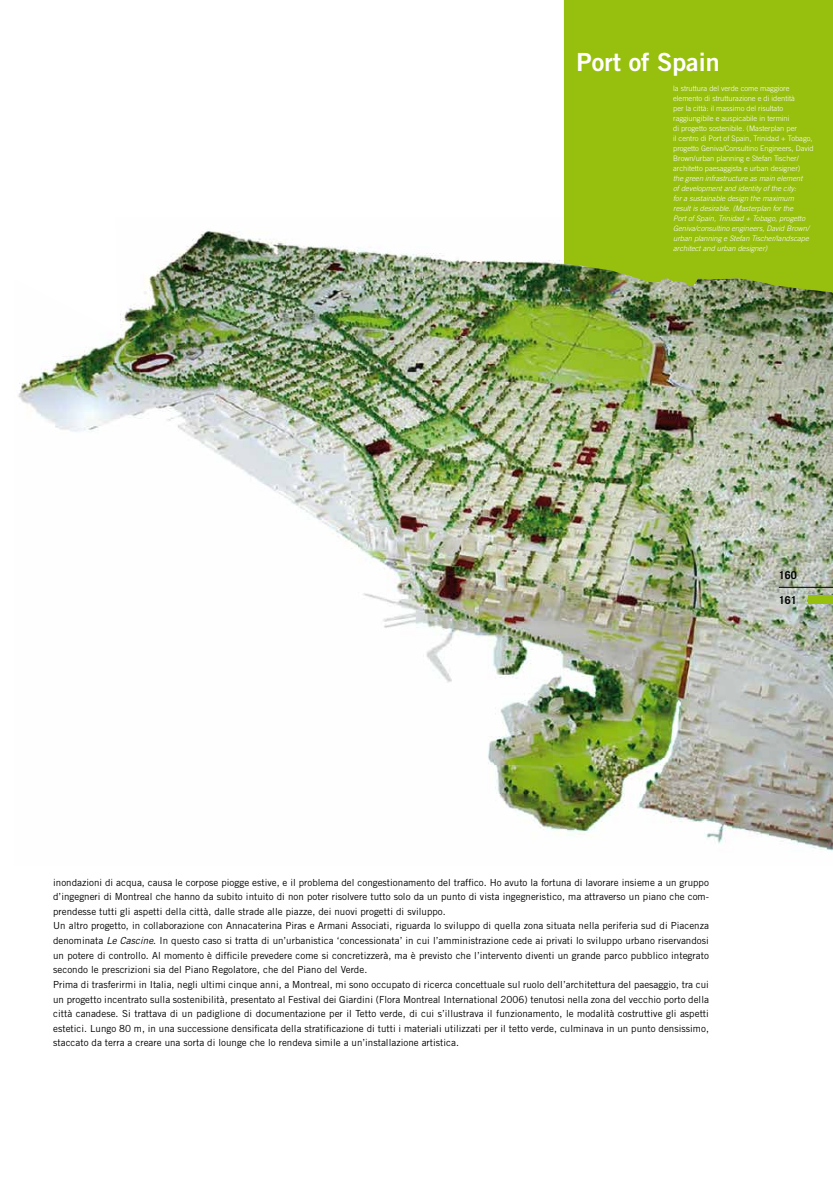
<style>
.page{position:relative;width:833px;height:1177px;background:#fff}
.page>*{position:absolute;margin:0;border:0;box-sizing:border-box;transform-origin:0 0}
.t1{font:25px "Trade Gothic LT Std Bd 2";color:#fff}
.t2{font:700 10.88px "Trade Gothic LT Std";color:#000}
.t3{font:9.75px/14.6px "Trade Gothic LT Std";letter-spacing:.005em;color:#000}
.t4{font:300 7.5px/10px "Trade Gothic LT Std";color:#fff}
.t5{font:italic 300 7.5px/10px "Trade Gothic LT Std";color:#fff}
.s1{font-style:italic}
</style>
<div class="page">
<img style="left:18px;top:231px;width:815px;height:620px">
<hr style="left:779px;top:587px;width:54px;height:1px;background:#000">
<div style="left:808px;top:595px;width:25px;height:9px;background:#97bf0d"></div>
<div style="left:564px;top:0;width:269px;height:293px;background:#97bf0d"></div>
<h1 class="t1" style="left:576px;top:47px;width:145px">Port of Spain</h1>
<p class="t4" style="left:673px;top:83px;width:142px">la struttura del verde come maggiore elemento di strutturazione e di identità<br>per la città: il massimo del risultato raggiungibile e auspicabile in termini<br>di progetto sostenibile. (Masterplan per<br>il centro di Port of Spain, Trinidad + Tobago, progetto Geniva/Consultino Engineers, David Brown/urban planning e Stefan Tischer/ architetto paesaggista e urban designer)</p>
<p class="t5" style="left:673px;top:174px;width:137px">the green infrastructure as main element of development and identity of the city:<br>for a sustainable design the maximum result is desirable. (Masterplan for the<br>Port of Spain, Trinidad + Tobago, progetto Geniva/consultino engineers, David Brown/ urban planning e Stefan Tischer/landscape architect and urban designer)</p>
<p class="t2" style="left:779px;top:568px;width:20px">160</p>
<p class="t2" style="left:779px;top:593px;width:20px">161</p>
<p class="t3" style="left:53px;top:874px;width:657px">inondazioni di acqua, causa le corpose piogge estive, e il problema del congestionamento del traffico. Ho avuto la fortuna di lavorare insieme a un gruppo d’ingegneri di Montreal che hanno da subito intuito di non poter risolvere tutto solo da un punto di vista ingegneristico, ma attraverso un piano che com&shy;prendesse tutti gli aspetti della città, dalle strade alle piazze, dei nuovi progetti di sviluppo.<br>Un altro progetto, in collaborazione con Annacaterina Piras e Armani Associati, riguarda lo sviluppo di quella zona situata nella periferia sud di Piacenza denominata <span class="s1">Le Cascine</span>. In questo caso si tratta di un’urbanistica ‘concessionata’ in cui l’amministrazione cede ai privati lo sviluppo urbano riservandosi un potere di controllo. Al momento è difficile prevedere come si concretizzerà, ma è previsto che l’intervento diventi un grande parco pubblico integrato secondo le prescrizioni sia del Piano Regolatore, che del Piano del Verde.<br>Prima di trasferirmi in Italia, negli ultimi cinque anni, a Montreal, mi sono occupato di ricerca concettuale sul ruolo dell’architettura del paesaggio, tra cui un progetto incentrato sulla sostenibilità, presentato al Festival dei Giardini (Flora Montreal International 2006) tenutosi nella zona del vecchio porto della città canadese. Si trattava di un padiglione di documentazione per il Tetto verde, di cui s’illustrava il funzionamento, le modalità costruttive gli aspetti estetici. Lungo 80 m, in una successione densificata della stratificazione di tutti i materiali utilizzati per il tetto verde, culminava in un punto densissimo, staccato da terra a creare una sorta di lounge che lo rendeva simile a un’installazione artistica.</p>
</div>
